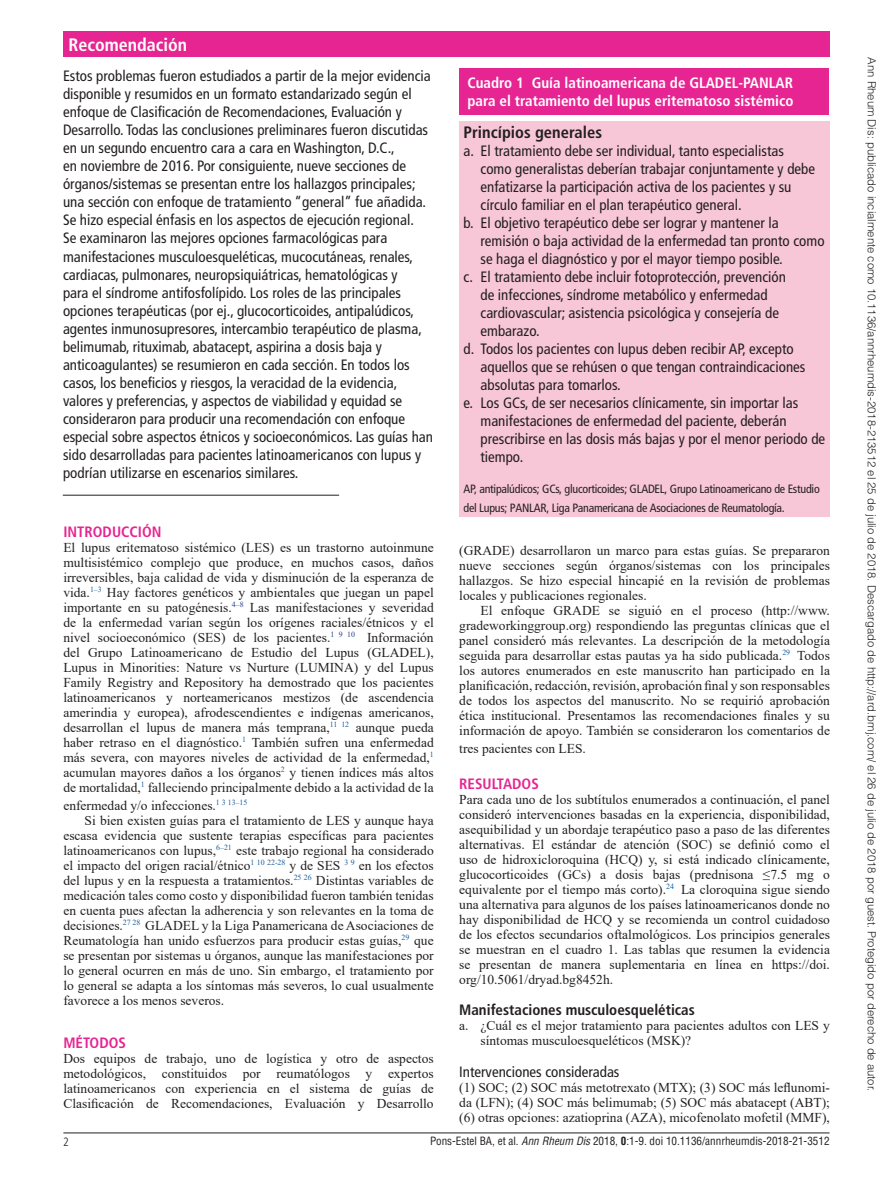
<style>
.page{position:relative;width:893px;height:1191px;background:#fff}
.page>*{position:absolute;margin:0;border:0;box-sizing:border-box;transform-origin:0 0}
.t1{font:700 condensed 18px "Frutiger LT Std";color:#fff}
.t2{font:700 condensed 16.5px "Frutiger LT Std";color:#231f20}
.t3{font:condensed 15px/18px "Frutiger LT Std";color:#231f20}
.t4{font:700 condensed 15px/18px "Frutiger LT Std";color:#fff}
.t5{font:700 condensed 15px "Frutiger LT Std";color:#231f20}
.t6{font:700 condensed 15px "Frutiger LT Std";color:#e62592}
.t7{font:13.5px/15px "Times New Roman";color:#231f20;text-align:justify}
.t8{font:condensed 12px/18px "Frutiger LT Std";letter-spacing:-.02em;color:#231f20}
.t9{font:300 condensed 12px "Frutiger";color:#231f20}
.t10{font:300 11.25px "Helvetica LT Std";color:#231f20}
.t11{font:condensed 11.1px "Helvetica LT Std";color:#231f20}
.s1{font-style:italic}
.s2{font-weight:700}
</style>
<div class="page">
<div style="left:63px;top:31px;width:766px;height:26px;background:#e62592"></div>
<hr style="left:63px;top:1132px;width:767px;height:1px;background:#231f20">
<hr style="left:63px;top:495px;width:276px;height:1px;background:#231f20">
<div style="left:459px;top:68px;width:370px;height:47px;background:#e62592"></div>
<div style="left:459px;top:121px;width:371px;height:396px;background:#f8c7d7"></div>
<h1 class="t1" style="left:68px;top:34px;width:120px">Recomendación</h1>
<p class="t3" style="left:63px;top:67px;width:372px">Estos problemas fueron estudiados a partir de la mejor evidencia disponible y resumidos en un formato estandarizado según el enfoque de Clasificación de Recomendaciones, Evaluación y Desarrollo. Todas las conclusiones preliminares fueron discutidas en un segundo encuentro cara a cara en Washington, D.C.,<br>en noviembre de 2016. Por consiguiente, nueve secciones de órganos/sistemas se presentan entre los hallazgos principales; una sección con enfoque de tratamiento “general” fue añadida.<br>Se hizo especial énfasis en los aspectos de ejecución regional.<br>Se examinaron las mejores opciones farmacológicas para manifestaciones musculoesqueléticas, mucocutáneas, renales, cardiacas, pulmonares, neuropsiquiátricas, hematológicas y<br>para el síndrome antifosfolípido. Los roles de las principales opciones terapéuticas (por ej., glucocorticoides, antipalúdicos, agentes inmunosupresores, intercambio terapéutico de plasma, belimumab, rituximab, abatacept, aspirina a dosis baja y anticoagulantes) se resumieron en cada sección. En todos los casos, los beneficios y riesgos, la veracidad de la evidencia, valores y preferencias, y aspectos de viabilidad y equidad se consideraron para producir una recomendación con enfoque especial sobre aspectos étnicos y socioeconómicos. Las guías han sido desarrolladas para pacientes latinoamericanos con lupus y podrían utilizarse en escenarios similares.</p>
<p class="t4" style="left:467px;top:74px;width:327px">Cuadro 1 Guía latinoamericana de GLADEL-PANLAR para el tratamiento del lupus eritematoso sistémico</p>
<p class="t2" style="left:463px;top:122px;width:140px">Princípios generales</p>
<p class="t3" style="left:463px;top:142px;width:322px">a. El tratamiento debe ser individual, tanto especialistas</p>
<p class="t3" style="left:480px;top:160px;width:336px">como generalistas deberían trabajar conjuntamente y debe</p>
<p class="t3" style="left:480px;top:178px;width:312px">enfatizarse la participación activa de los pacientes y su</p>
<p class="t3" style="left:480px;top:196px;width:263px">círculo familiar en el plan terapéutico general.</p>
<p class="t3" style="left:463px;top:214px;width:317px">b. El objetivo terapéutico debe ser lograr y mantener la</p>
<p class="t3" style="left:480px;top:232px;width:346px">remisión o baja actividad de la enfermedad tan pronto como</p>
<p class="t3" style="left:480px;top:250px;width:304px">se haga el diagnóstico y por el mayor tiempo posible.</p>
<p class="t3" style="left:463px;top:268px;width:324px">c. El tratamiento debe incluir fotoprotección, prevención</p>
<p class="t3" style="left:480px;top:286px;width:289px">de infecciones, síndrome metabólico y enfermedad</p>
<p class="t3" style="left:480px;top:304px;width:300px">cardiovascular; asistencia psicológica y consejería de</p>
<p class="t3" style="left:480px;top:322px;width:61px">embarazo.</p>
<p class="t3" style="left:463px;top:340px;width:332px">d. Todos los pacientes con lupus deben recibir AP, excepto</p>
<p class="t3" style="left:480px;top:358px;width:326px">aquellos que se rehúsen o que tengan contraindicaciones</p>
<p class="t3" style="left:480px;top:376px;width:142px">absolutas para tomarlos.</p>
<p class="t3" style="left:463px;top:394px;width:336px">e. Los GCs, de ser necesarios clínicamente, sin importar las</p>
<p class="t3" style="left:480px;top:412px;width:308px">manifestaciones de enfermedad del paciente, deberán</p>
<p class="t3" style="left:480px;top:430px;width:346px">prescribirse en las dosis más bajas y por el menor periodo de</p>
<p class="t3" style="left:480px;top:448px;width:44px">tiempo.</p>
<p class="t8" style="left:463px;top:480px;width:358px">AP, antipalúdicos; GCs, glucorticoides; GLADEL, Grupo Latinoamericano de Estudio del Lupus; PANLAR, Liga Panamericana de Asociaciones de Reumatología.</p>
<p class="t6" style="left:63px;top:522px;width:100px">INTRODUCCIÓN</p>
<p class="t7" style="left:63px;top:539px;width:372px">El lupus eritematoso sistémico (LES) es un trastorno autoinmune multisistémico complejo que produce, en muchos casos, daños irreversibles, baja calidad de vida y disminución de la esperanza de vida.<sup>1–3</sup> Hay factores genéticos y ambientales que juegan un papel importante en su patogénesis.<sup>4–8</sup> Las manifestaciones y severidad de la enfermedad varían según los orígenes raciales/étnicos y el nivel socioeconómico (SES) de los pacientes.<sup>1</sup> <sup>9</sup> <sup>10</sup> Información del Grupo Latinoamericano de Estudio del Lupus (GLADEL), Lupus in Minorities: Nature vs Nurture (LUMINA) y del Lupus Family Registry and Repository ha demostrado que los pacientes latinoamericanos y norteamericanos mestizos (de ascendencia amerindia y europea), afrodescendientes e indígenas americanos, desarrollan el lupus de manera más temprana,<sup>11</sup> <sup>12</sup> aunque pueda haber retraso en el diagnóstico.<sup>1</sup> También sufren una enfermedad más severa, con mayores niveles de actividad de la enfermedad,<sup>1 </sup>acumulan mayores daños a los órganos<sup>2</sup> y tienen índices más altos de mortalidad,<sup>1</sup> falleciendo principalmente debido a la actividad de la</p>
<p class="t7" style="left:63px;top:797px;width:186px">enfermedad y/o infecciones.<sup>1</sup> <sup>3</sup> <sup>13–15</sup></p>
<p class="t7" style="left:85px;top:812px;width:351px">Si bien existen guías para el tratamiento de LES y aunque haya</p>
<p class="t7" style="left:63px;top:827px;width:372px">escasa evidencia que sustente terapias específicas para pacientes</p>
<p class="t7" style="left:63px;top:842px;width:372px">latinoamericanos con lupus,<sup>6–21</sup> este trabajo regional ha considerado</p>
<p class="t7" style="left:63px;top:857px;width:372px">el impacto del origen racial/étnico<sup>1</sup> <sup>10</sup> <sup>22-28</sup> y de SES <sup>3</sup> <sup>9</sup> en los efectos</p>
<p class="t7" style="left:63px;top:872px;width:372px">del lupus y en la respuesta a tratamientos.<sup>25</sup> <sup>26</sup> Distintas variables de</p>
<p class="t7" style="left:63px;top:887px;width:372px">medicación tales como costo y disponibilidad fueron también tenidas</p>
<p class="t7" style="left:63px;top:902px;width:372px">en cuenta pues afectan la adherencia y son relevantes en la toma de</p>
<p class="t7" style="left:63px;top:917px;width:372px">decisiones.<sup>27</sup> <sup>28</sup> GLADEL y la Liga Panamericana de Asociaciones de</p>
<p class="t7" style="left:63px;top:932px;width:372px">Reumatología han unido esfuerzos para producir estas guías,<sup>29</sup> que</p>
<p class="t7" style="left:63px;top:947px;width:372px">se presentan por sistemas u órganos, aunque las manifestaciones por</p>
<p class="t7" style="left:63px;top:962px;width:372px">lo general ocurren en más de uno. Sin embargo, el tratamiento por</p>
<p class="t7" style="left:63px;top:977px;width:372px">lo general se adapta a los síntomas más severos, lo cual usualmente</p>
<p class="t7" style="left:63px;top:992px;width:162px">favorece a los menos severos.</p>
<p class="t6" style="left:63px;top:1033px;width:64px">MÉTODOS</p>
<p class="t7" style="left:63px;top:1050px;width:372px">Dos equipos de trabajo, uno de logística y otro de aspectos metodológicos, constituidos por reumatólogos y expertos latinoamericanos con experiencia en el sistema de guías de Clasificación de Recomendaciones, Evaluación y Desarrollo</p>
<p class="t7" style="left:459px;top:542px;width:372px">(GRADE) desarrollaron un marco para estas guías. Se prepararon nueve secciones según órganos/sistemas con los principales hallazgos. Se hizo especial hincapié en la revisión de problemas locales y publicaciones regionales.</p>
<p class="t7" style="left:459px;top:602px;width:372px;text-indent:21px">El enfoque GRADE se siguió en el proceso (http://www. gradeworkinggroup.org) respondiendo las preguntas clínicas que el panel consideró más relevantes. La descripción de la metodología seguida para desarrollar estas pautas ya ha sido publicada.<sup>29</sup> Todos los autores enumerados en este manuscrito han participado en la planificación, redacción, revisión, aprobación final y son responsables de todos los aspectos del manuscrito. No se requirió aprobación ética institucional. Presentamos las recomendaciones finales y su información de apoyo. También se consideraron los comentarios de</p>
<p class="t7" style="left:459px;top:740px;width:128px">tres pacientes con LES.</p>
<p class="t6" style="left:459px;top:774px;width:81px">RESULTADOS</p>
<p class="t7" style="left:459px;top:791px;width:372px">Para cada uno de los subtítulos enumerados a continuación, el panel consideró intervenciones basadas en la experiencia, disponibilidad, asequibilidad y un abordaje terapéutico paso a paso de las diferentes alternativas. El estándar de atención (SOC) se definió como el uso de hidroxicloroquina (HCQ) y, si está indicado clínicamente, glucocorticoides (GCs) a dosis bajas (prednisona ≤7.5 mg o equivalente por el tiempo más corto).<sup>24</sup> La cloroquina sigue siendo una alternativa para algunos de los países latinoamericanos donde no hay disponibilidad de HCQ y se recomienda un control cuidadoso de los efectos secundarios oftalmológicos. Los principios generales se muestran en el cuadro 1. Las tablas que resumen la evidencia se presentan de manera suplementaria en línea en https://doi. org/10.5061/dryad.bg8452h.</p>
<p class="t5" style="left:459px;top:1001px;width:237px">Manifestaciones musculoesqueléticas</p>
<p class="t7" style="left:480px;top:1017px;width:351px;text-indent:-21px">a. ¿Cuál es el mejor tratamiento para pacientes adultos con LES y síntomas musculoesqueléticos (MSK)?</p>
<p class="t3" style="left:459px;top:1062px;width:162px">Intervenciones consideradas</p>
<p class="t7" style="left:459px;top:1079px;width:372px">(1) SOC; (2) SOC más metotrexato (MTX); (3) SOC más leflunomi&shy;da (LFN); (4) SOC más belimumab; (5) SOC más abatacept (ABT); (6) otras opciones: azatioprina (AZA), micofenolato mofetil (MMF),</p>
<p class="t9" style="left:63px;top:1135px;width:7px">2</p>
<p class="t11" style="left:430px;top:1134px;width:401px">Pons-Estel BA, et al. <span class="s1">Ann Rheum Dis</span> 2018, <span class="s2">0</span>:1-9. doi 10.1136/annrheumdis-2018-21-3512</p>
<p class="t10" style="left:879px;top:57px;width:1035px;rotate:90deg">Ann Rheum Dis: publicado incialmente como 10.1136/annrheumdis-2018-213512 el 25 de julio de 2018. Descargado de http://ard.bmj.com/ el 26 de julio de 2018 por guest. Protegido por derecho de autor.</p>
</div>
